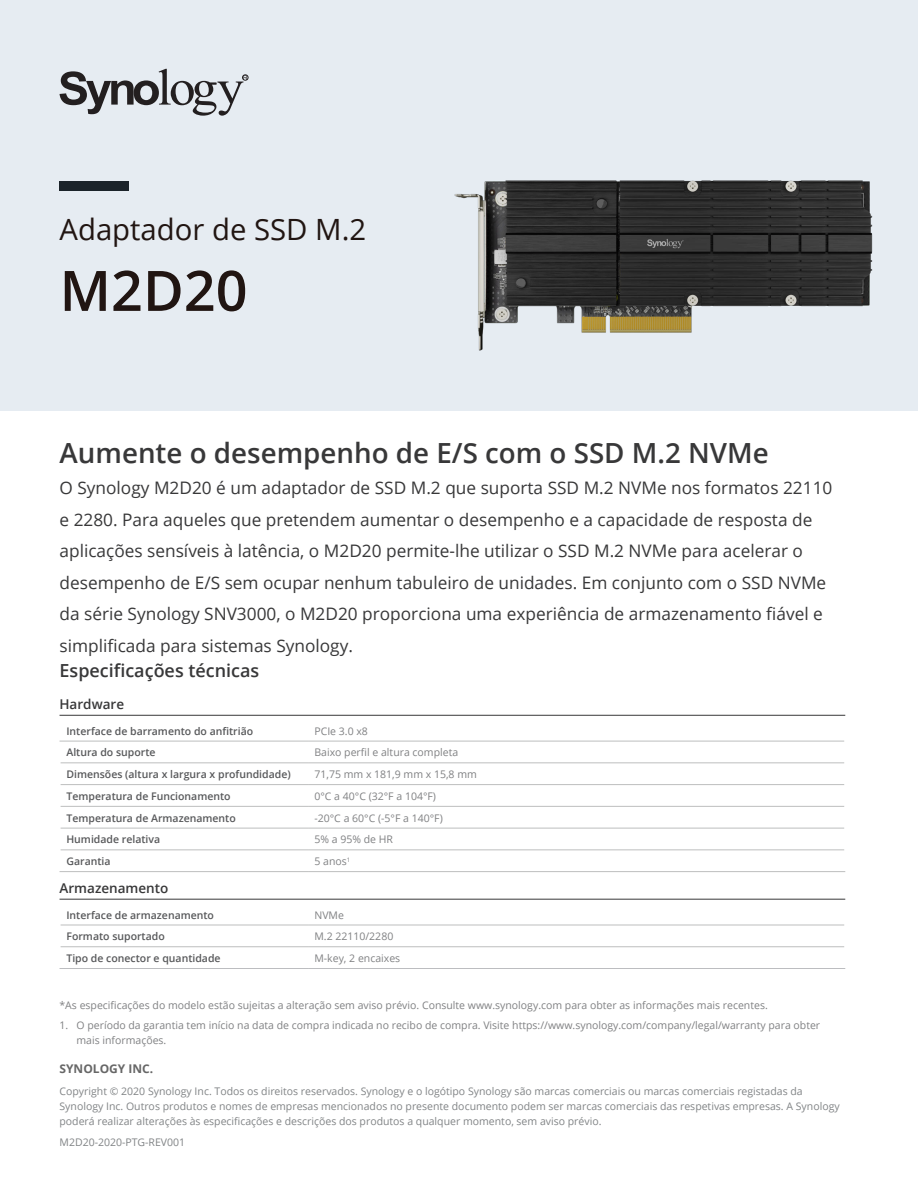
<style>
.page{position:relative;width:918px;height:1188px;background:#fff}
.page>*{position:absolute;margin:0;border:0;box-sizing:border-box;transform-origin:0 0}
.Model_Name{font:600 55.8px "Open Sans";color:#211512}
.Product_Type{font:29.25px "Open Sans";color:#211512}
.Introduction_Title{font:600 27.75px "Open Sans";color:#383839}
.Chapter_Title{font:600 18px "Open Sans";color:#383839}
.Introduction{font:17.25px/31.5px "Open Sans";color:#383839}
.Spec_Table_H1{font:600 13.5px "Open Sans";color:#383839}
.Copyright_Title{font:700 12px "Open Sans";color:#676767}
.Copyright_Body{font:10.5px/15px "Open Sans";color:#818486}
.Spec_Note{font:10.5px/15px "Open Sans";color:#808183}
.Spec_Table_H2{font:600 10.5px "Open Sans";color:#57585a}
.Spec_Table_Content{font:10.5px "Open Sans";color:#808183}
</style>
<div class="page">
<div style="left:0;top:0;width:918px;height:410px;background:#e6ecf2"></div>
<div style="left:60px;top:181px;width:69px;height:10px;background:#1b232a"></div>
<svg style="left:60px;top:69px;width:188px;height:47px"></svg>
<hr style="left:60px;top:715px;width:785px;height:1px;background:#383839">
<hr style="left:60px;top:871px;width:248px;height:1px;background:#bdbebe">
<hr style="left:308px;top:871px;width:537px;height:1px;background:#bdbebe">
<hr style="left:60px;top:741px;width:248px;height:1px;background:#bdbebe">
<hr style="left:308px;top:741px;width:536px;height:1px;background:#bdbebe">
<hr style="left:308px;top:762px;width:536px;height:1px;background:#bdbebe">
<hr style="left:61px;top:762px;width:247px;height:1px;background:#bdbebe">
<hr style="left:61px;top:784px;width:247px;height:1px;background:#bdbebe">
<hr style="left:308px;top:784px;width:536px;height:1px;background:#bdbebe">
<hr style="left:61px;top:806px;width:247px;height:1px;background:#bdbebe">
<hr style="left:308px;top:806px;width:536px;height:1px;background:#bdbebe">
<hr style="left:61px;top:828px;width:247px;height:1px;background:#bdbebe">
<hr style="left:308px;top:828px;width:536px;height:1px;background:#bdbebe">
<hr style="left:61px;top:849px;width:247px;height:1px;background:#bdbebe">
<hr style="left:308px;top:849px;width:536px;height:1px;background:#bdbebe">
<hr style="left:60px;top:899px;width:785px;height:1px;background:#383839">
<hr style="left:61px;top:946px;width:247px;height:1px;background:#bdbebe">
<hr style="left:308px;top:946px;width:536px;height:1px;background:#bdbebe">
<hr style="left:60px;top:968px;width:248px;height:1px;background:#bcbdc0">
<hr style="left:308px;top:968px;width:537px;height:1px;background:#bcbdc0">
<hr style="left:61px;top:925px;width:247px;height:1px;background:#bdbebe">
<hr style="left:308px;top:925px;width:536px;height:1px;background:#bdbebe">
<img style="left:454px;top:180px;width:419px;height:171px">
<p class="Product_Type" style="left:60px;top:210px;width:308px">Adaptador de SSD M.2</p>
<p class="Model_Name" style="left:60px;top:252px;width:190px">M2D20</p>
<p class="Introduction_Title" style="left:60px;top:434px;width:711px">Aumente o desempenho de E/S com o SSD M.2 NVMe</p>
<p class="Introduction" style="left:60px;top:472px;width:774px">O Synology M2D20 é um adaptador de SSD M.2 que suporta SSD M.2 NVMe nos formatos 22110 e 2280. Para aqueles que pretendem aumentar o desempenho e a capacidade de resposta de aplicações sensíveis à latência, o M2D20 permite-lhe utilizar o SSD M.2 NVMe para acelerar o desempenho de E/S sem ocupar nenhum tabuleiro de unidades. Em conjunto com o SSD NVMe da série Synology SNV3000, o M2D20 proporciona uma experiência de armazenamento fiável e simplificada para sistemas Synology.</p>
<p class="Chapter_Title" style="left:60px;top:658px;width:201px">Especificações técnicas</p>
<p class="Spec_Table_H1" style="left:60px;top:695px;width:66px">Hardware</p>
<p class="Spec_Table_H2" style="left:66px;top:724px;width:188px">Interface de barramento do anfitrião</p>
<p class="Spec_Table_Content" style="left:314px;top:724px;width:55px">PCIe 3.0 x8</p>
<p class="Spec_Table_H2" style="left:66px;top:745px;width:91px">Altura do suporte</p>
<p class="Spec_Table_Content" style="left:314px;top:745px;width:145px">Baixo perfil e altura completa</p>
<p class="Spec_Table_H2" style="left:66px;top:767px;width:226px">Dimensões (altura x largura x profundidade)</p>
<p class="Spec_Table_Content" style="left:314px;top:767px;width:164px">71,75 mm x 181,9 mm x 15,8 mm</p>
<p class="Spec_Table_H2" style="left:66px;top:789px;width:166px">Temperatura de Funcionamento</p>
<p class="Spec_Table_Content" style="left:314px;top:789px;width:123px">0°C a 40°C (32°F a 104°F)</p>
<p class="Spec_Table_H2" style="left:66px;top:811px;width:171px">Temperatura de Armazenamento</p>
<p class="Spec_Table_Content" style="left:314px;top:811px;width:130px">-20°C a 60°C (-5°F a 140°F)</p>
<p class="Spec_Table_H2" style="left:66px;top:832px;width:95px">Humidade relativa</p>
<p class="Spec_Table_Content" style="left:314px;top:832px;width:80px">5% a 95% de HR</p>
<p class="Spec_Table_H2" style="left:66px;top:854px;width:46px">Garantia</p>
<p class="Spec_Table_Content" style="left:314px;top:854px;width:37px">5 anos<sup>1</sup></p>
<p class="Spec_Table_H1" style="left:60px;top:879px;width:110px">Armazenamento</p>
<p class="Spec_Table_H2" style="left:66px;top:908px;width:149px">Interface de armazenamento</p>
<p class="Spec_Table_Content" style="left:314px;top:908px;width:31px">NVMe</p>
<p class="Spec_Table_H2" style="left:66px;top:929px;width:100px">Formato suportado</p>
<p class="Spec_Table_Content" style="left:314px;top:929px;width:80px">M.2 22110/2280</p>
<p class="Spec_Table_H2" style="left:66px;top:951px;width:156px">Tipo de conector e quantidade</p>
<p class="Spec_Table_Content" style="left:314px;top:951px;width:87px">M-key, 2 encaixes</p>
<p class="Spec_Note" style="left:60px;top:998px;width:710px">*As especificações do modelo estão sujeitas a alteração sem aviso prévio. Consulte www.synology.com para obter as informações mais recentes.</p>
<p class="Spec_Note" style="left:77px;top:1017px;width:745px;text-indent:-17px">1. O período da garantia tem início na data de compra indicada no recibo de compra. Visite https://www.synology.com/company/legal/warranty para obter mais informações.</p>
<p class="Copyright_Title" style="left:60px;top:1060px;width:95px">SYNOLOGY INC.</p>
<p class="Copyright_Body" style="left:60px;top:1083px;width:782px">Copyright © 2020 Synology Inc. Todos os direitos reservados. Synology e o logótipo Synology são marcas comerciais ou marcas comerciais registadas da<br>Synology Inc. Outros produtos e nomes de empresas mencionados no presente documento podem ser marcas comerciais das respetivas empresas. A Synology poderá realizar alterações às especificações e descrições dos produtos a qualquer momento, sem aviso prévio.</p>
<p class="Copyright_Body" style="left:60px;top:1134px;width:127px">M2D20-2020-PTG-REV001</p>
</div>
